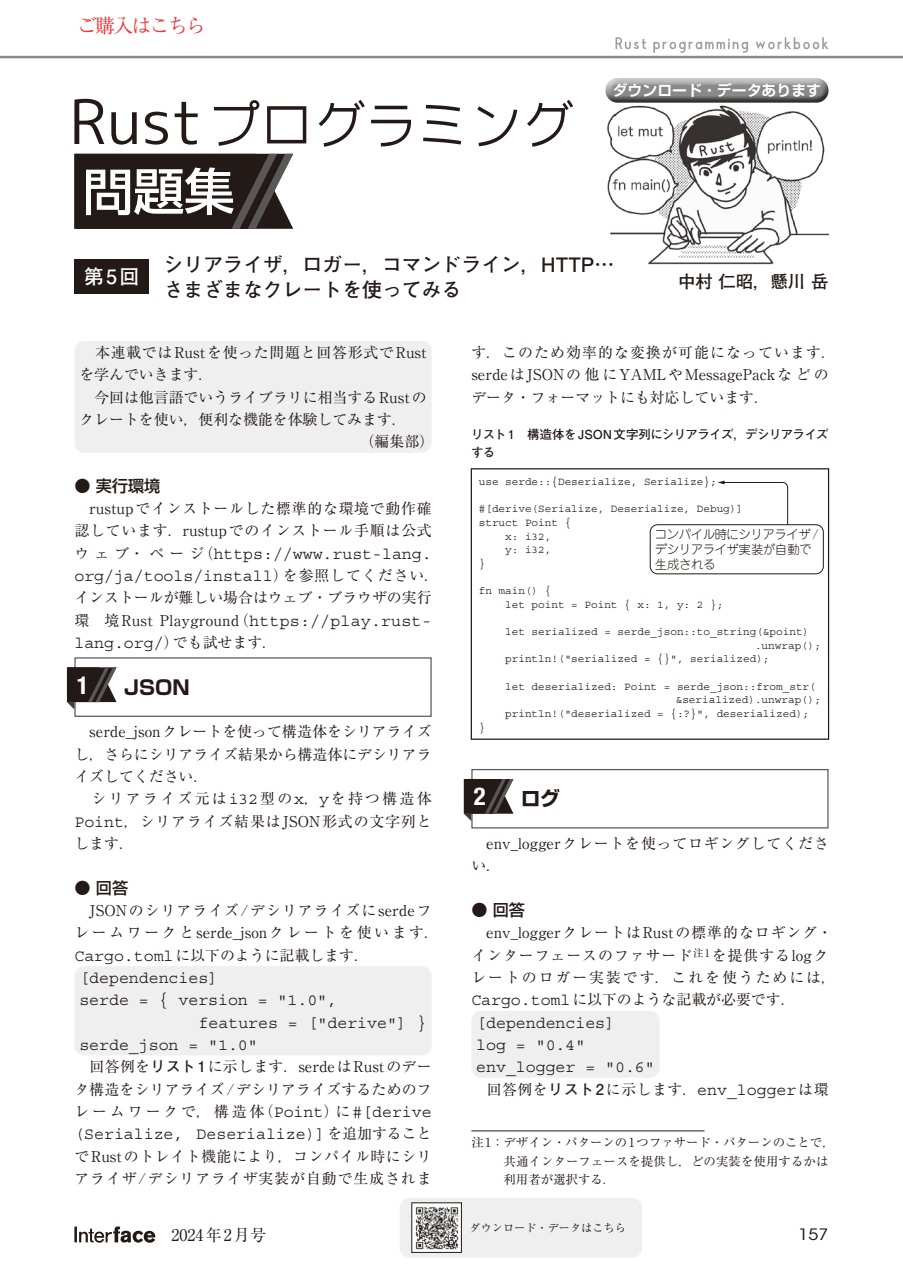
<style>
.page{position:relative;width:903px;height:1275px;background:#fff}
.page>*{position:absolute;margin:0;border:0;box-sizing:border-box;transform-origin:0 0}
.t1{font:700 condensed 24.85px "Helvetica Neue LT Pro";color:#fff}
.t2{font:700 19.78px/24.8px "Futo Go B101 Pr 6 N";color:#231916}
.t3{font:700 19.78px "Shin Go Pro";color:#231916}
.t4{font:19.78px "Ryumin Pr 6 N";letter-spacing:-.09em;color:#ee383d}
.t5{font:700 19.78px "Futo Go B101 Pr 6 N";color:#fff}
.t6{font:700 17.32px "Futo Go B101 Pr 6 N";color:#231916}
.t7{font:16.45px/22.4px "Courier Std";color:#231916}
.t8{font:500 16.1px "Shin Go Pro";color:#231916}
.t9{font:16.1px "Ryumin Pro";color:#231916}
.t10{font:15.58px "ITC Avant Garde Std";color:#231916;scale:1.11 1}
.t11{font:14.88px/22.4px "Ryumin Pro";letter-spacing:.04em;color:#231916;text-align:justify}
.t12{font:14.88px/22.4px "Ryumin Pro";letter-spacing:.065em;color:#231916}
.t13{font:14.88px/22.4px "Ryumin Pro";color:#231916}
.t14{font:14.88px/22.4px "Ryumin Pro";letter-spacing:.06em;color:#231916}
.t15{font:700 14.88px "Shin Go Pro De";color:#fff}
.t16{font:12.42px/18.6px "Ryumin Pro";letter-spacing:.005em;color:#231916}
.t17{font:700 12.42px/18.6px "Futo Go B101 Pro";letter-spacing:-.045em;color:#231916}
.t18{font:300 12.42px/14.9px "Jun 101 Pro";letter-spacing:-.035em;color:#231916}
.t19{font:11.2px "Ryumin Pro";color:#231916}
.t20{font:11.03px/13.7px "Courier Std";color:#231916}
.s1{font-family:"Gothic MB101 Pro De"}
.s2{font-family:"Ryumin Pro";font-size:14.88px}
.s3{font-family:"Courier Std";font-size:16.45px}
.s4{font-family:"Futo Go B101 Pro";font-weight:700}
</style>
<div class="page">
<svg style="left:74px;top:1226px;width:81px;height:17px"></svg>
<img style="left:607px;top:105px;width:221px;height:160px">
<hr style="left:0;top:56px;width:903px;height:2px;background:#898989">
<div style="left:74px;top:341px;width:358px;height:112px;background:#efeff0;border-radius:10px"></div>
<div style="left:74px;top:657px;width:358px;height:60px;border:1px solid #595857"></div>
<div style="left:74px;top:966px;width:358px;height:89px;background:#efeff0;border-radius:10px"></div>
<svg style="left:67px;top:667px;width:50px;height:42px"></svg>
<div style="left:471px;top:769px;width:357px;height:59px;border:1px solid #595857"></div>
<div style="left:471px;top:1011px;width:189px;height:67px;background:#efeff0;border-radius:10px"></div>
<div style="left:471px;top:468px;width:358px;height:272px;border:1px solid #231916"></div>
<svg style="left:464px;top:779px;width:49px;height:42px"></svg>
<div style="left:74px;top:259px;width:75px;height:35px;background:#231916"></div>
<svg style="left:74px;top:99px;width:499px;height:48px"></svg>
<svg style="left:74px;top:154px;width:219px;height:75px"></svg>
<div style="left:602px;top:75px;width:228px;height:22px;background:#fff;opacity:.75"></div>
<div style="left:602px;top:81px;width:228px;height:23px;background:#231916;opacity:.75"></div>
<div style="left:400px;top:1198px;width:242px;height:60px;background:#efeff0;border-radius:10px"></div>
<img style="left:413px;top:1204px;width:47px;height:47px">
<div style="left:411px;top:1202px;width:51px;height:51px;border:1px solid #231916"></div>
<hr style="left:471px;top:1130px;width:233px;height:1px;background:#231916">
<svg style="left:717px;top:481px;width:71px;height:43px"></svg>
<div style="left:650px;top:524px;width:173px;height:50px;border:1px solid #231916;border-radius:7px"></div>
<svg style="left:615px;top:37px;width:213px;height:16px"></svg>
<h2 class="t4" style="left:77px;top:10px;width:130px">ご購入はこちら</h2>
<p class="t15" style="left:613px;top:78px;width:210px">ダウンロード<span class="s1">・</span>データあります</p>
<h2 class="t5" style="left:84px;top:261px;width:57px">第5回</h2>
<h2 class="t2" style="left:164px;top:251px;width:452px">シリアライザ，ロガー，コマンドライン，HTTP…さまざまなクレートを使ってみる</h2>
<p class="t6" style="left:678px;top:268px;width:152px">中村 仁昭，懸川 岳</p>
<p class="t11" style="left:79px;top:340px;width:349px">　本連載ではRustを使った問題と回答形式でRust</p>
<p class="t13" style="left:79px;top:362px;width:135px">を学んでいきます．</p>
<p class="t13" style="left:79px;top:385px;width:349px">　今回は他言語でいうライブラリに相当するRustの</p>
<p class="t13" style="left:79px;top:407px;width:329px">クレートを使い，便利な機能を体験してみます．</p>
<p class="t11" style="left:360px;top:429px;width:76px">（編集部）</p>
<p class="t8" style="left:74px;top:472px;width:87px">● 実行環境</p>
<p class="t11" style="left:74px;top:496px;width:359px;text-align:right">rustupでインストールした標準的な環境で動作確認しています．rustupでのインストール手順は公式</p>
<p class="t7" style="left:74px;top:543px;width:366px"><span class="s2">ウェブ・ページ（</span>https://www.rust-lang. org/ja/tools/install<span class="s2">）を参照してください．</span></p>
<p class="t13" style="left:74px;top:586px;width:359px">インストールが難しい場合はウェブ・ブラウザの実行</p>
<p class="t7" style="left:74px;top:610px;width:359px"><span class="s2">環 境Rust Playground（</span>https://play.rust&shy;lang.org/<span class="s2">）でも試せます．</span></p>
<h2 class="t3" style="left:84px;top:671px;width:107px">　　JSON</h2>
<p class="t11" style="left:74px;top:720px;width:359px">　serde_jsonクレートを使って構造体をシリアライズし，さらにシリアライズ結果から構造体にデシリアライズしてください．</p>
<p class="t11" style="left:74px;top:787px;width:359px;text-indent:17px">シリアライズ元は<span class="s3">i32</span>型の<span class="s3">x</span>，<span class="s3">y</span>を持つ構造体<span class="s3">Point</span>，シリアライズ結果はJSON形式の文字列とします．</p>
<p class="t8" style="left:74px;top:874px;width:55px">● 回答</p>
<p class="t12" style="left:74px;top:898px;width:366px;text-indent:15px">JSONのシリアライズ/デシリアライズにserdeフレームワークとserde_jsonクレートを使います．<br><span class="s3">Cargo.toml</span>に以下のように記載します．</p>
<p class="t7" style="left:79px;top:967px;width:140px">[dependencies]</p>
<p class="t7" style="left:79px;top:989px;width:259px">serde = { version = "1.0",</p>
<p class="t7" style="left:199px;top:1011px;width:229px">features = ["derive"] }</p>
<p class="t7" style="left:79px;top:1034px;width:180px">serde_json = "1.0"</p>
<p class="t11" style="left:74px;top:1054px;width:359px">　回答例を<span class="s4">リスト1</span>に示します．serdeはRustのデータ構造をシリアライズ/デシリアライズするためのフレームワークで，構造体（<span class="s3">Point</span>）に<span class="s3">#[derive</span></p>
<p class="t7" style="left:74px;top:1123px;width:359px">(Serialize, Deserialize)]<span class="s2">を追加すること</span></p>
<p class="t14" style="left:74px;top:1144px;width:359px">でRustのトレイト機能により，コンパイル時にシリアライザ/デシリアライザ実装が自動で生成されま</p>
<h1 class="t1" style="left:77px;top:670px;width:13px">1</h1>
<p class="t13" style="left:471px;top:340px;width:366px">す．このため効率的な変換が可能になっています．serdeはJSONの他にYAMLやMessagePackなどのデータ・フォーマットにも対応しています．</p>
<p class="t17" style="left:471px;top:423px;width:359px">リスト1　構造体を JSON文字列にシリアライズ，デシリアライズする</p>
<p class="t20" style="left:479px;top:475px;width:239px">use serde::{Deserialize, Serialize};</p>
<p class="t20" style="left:479px;top:502px;width:266px">#[derive(Serialize, Deserialize, Debug)]</p>
<p class="t20" style="left:479px;top:516px;width:94px">struct Point {</p>
<p class="t20" style="left:505px;top:529px;width:48px">x: i32,</p>
<p class="t20" style="left:505px;top:543px;width:48px">y: i32,</p>
<p class="t20" style="left:479px;top:557px;width:8px">}</p>
<p class="t20" style="left:505px;top:584px;width:220px;text-indent:-26px">fn main() {<br>let point = Point { x: 1, y: 2 };</p>
<p class="t20" style="left:505px;top:625px;width:305px">let serialized = serde_json::to_string(&amp;point)</p>
<p class="t20" style="left:755px;top:638px;width:68px">.unwrap();</p>
<p class="t20" style="left:505px;top:652px;width:266px">println!("serialized = {}", serialized);</p>
<p class="t20" style="left:505px;top:679px;width:312px">let deserialized: Point = serde_json::from_str(</p>
<p class="t20" style="left:676px;top:693px;width:147px">&amp;serialized).unwrap();</p>
<p class="t20" style="left:505px;top:707px;width:305px">println!("deserialized = {:?}", deserialized);</p>
<p class="t20" style="left:479px;top:720px;width:8px">}</p>
<p class="t18" style="left:655px;top:525px;width:165px">コンパイル時にシリアライザ/デシリアライザ実装が自動で生成される</p>
<h1 class="t1" style="left:474px;top:781px;width:13px">2</h1>
<h2 class="t3" style="left:481px;top:783px;width:80px">　　ログ</h2>
<p class="t11" style="left:471px;top:831px;width:359px">　env_loggerクレートを使ってロギングしてください．</p>
<p class="t8" style="left:471px;top:896px;width:55px">● 回答</p>
<p class="t12" style="left:471px;top:920px;width:366px;text-indent:15px">env_loggerクレートはRustの標準的なロギング・インターフェースのファサード<sup>注1</sup>を提供するlogクレートのロガー実装です．これを使うためには，<br><span class="s3">Cargo.toml</span>に以下のような記載が必要です．</p>
<p class="t7" style="left:476px;top:1011px;width:180px">[dependencies]<br>log = "0.4" env_logger = "0.6"</p>
<p class="t11" style="left:471px;top:1077px;width:359px">　回答例を<span class="s4">リスト2</span>に示します．<span class="s3">env_logger</span>は環</p>
<p class="t16" style="left:504px;top:1132px;width:333px;text-indent:-32px">注1：デザイン・パターンの1つファサード・パターンのことで，共通インターフェースを提供し，どの実装を使用するかは利用者が選択する．</p>
<p class="t19" style="left:470px;top:1219px;width:158px">ダウンロード・データはこちら</p>
<p class="t9" style="left:155px;top:1222px;width:112px">　2024年2月号</p>
<p class="t10" style="left:798px;top:1225px;width:29px">157</p>
</div>
